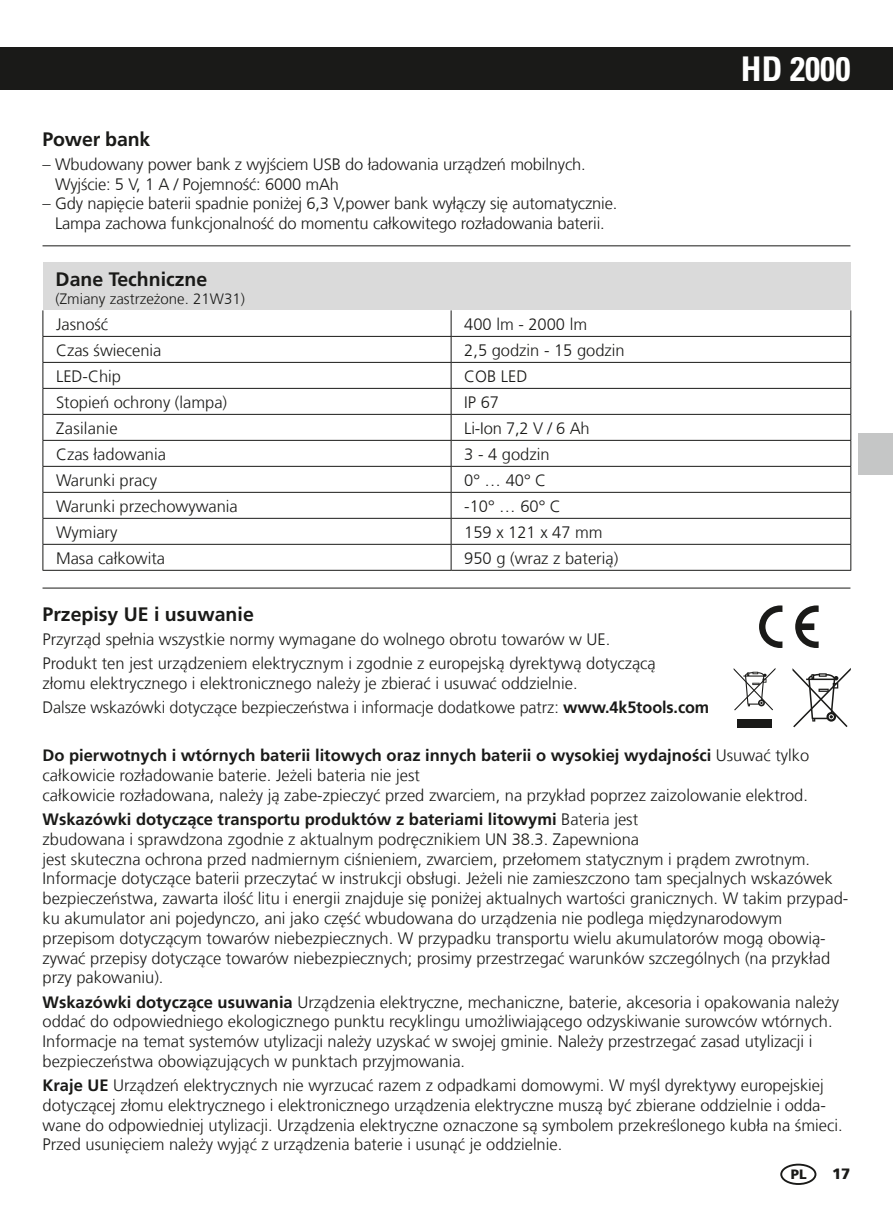
<style>
.page{position:relative;width:893px;height:1208px;background:#fff}
.page>*{position:absolute;margin:0;border:0;box-sizing:border-box;transform-origin:0 0}
.t1{font:700 condensed 33.9px "Univers LT Std";color:#fff}
.t2{font:700 19.5px "Frutiger LT Com";color:#1a1a18}
.t3{font:300 16.5px/19.8px "Frutiger LT Com";color:#1a1a18}
.t4{font:300 15px "Frutiger LT Com";color:#1a1a18}
.t5{font:900 15px "Frutiger LT Com";color:#1a1a18}
.t6{font:900 13.5px "Frutiger LT Com";color:#1a1a18}
.s1{font-weight:700}
</style>
<div class="page">
<div style="left:0;top:48px;width:893px;height:42px;background:#1a1a18"></div>
<div style="left:859px;top:434px;width:34px;height:41px;background:#c5c6c6"></div>
<div style="left:780px;top:1163px;width:36px;height:22px;border:2px solid #1a1a18;border-radius:50%"></div>
<hr style="left:43px;top:587px;width:807px;height:1px;background:#1a1a18">
<div style="left:43px;top:262px;width:808px;height:48px;background:#dadada"></div>
<svg style="left:43px;top:310px;width:408px;height:260px"></svg>
<svg style="left:452px;top:335px;width:398px;height:235px"></svg>
<hr style="left:43px;top:336px;width:408px;height:1px;background:#1a1a18">
<hr style="left:451px;top:336px;width:400px;height:1px;background:#1a1a18">
<hr style="left:43px;top:362px;width:408px;height:1px;background:#1a1a18">
<hr style="left:451px;top:362px;width:400px;height:1px;background:#1a1a18">
<hr style="left:43px;top:388px;width:408px;height:1px;background:#1a1a18">
<hr style="left:451px;top:388px;width:400px;height:1px;background:#1a1a18">
<hr style="left:43px;top:414px;width:408px;height:1px;background:#1a1a18">
<hr style="left:451px;top:414px;width:400px;height:1px;background:#1a1a18">
<hr style="left:43px;top:440px;width:408px;height:1px;background:#1a1a18">
<hr style="left:451px;top:440px;width:400px;height:1px;background:#1a1a18">
<hr style="left:43px;top:466px;width:408px;height:1px;background:#1a1a18">
<hr style="left:451px;top:466px;width:400px;height:1px;background:#1a1a18">
<hr style="left:43px;top:492px;width:408px;height:1px;background:#1a1a18">
<hr style="left:451px;top:492px;width:400px;height:1px;background:#1a1a18">
<hr style="left:43px;top:518px;width:408px;height:1px;background:#1a1a18">
<hr style="left:451px;top:518px;width:400px;height:1px;background:#1a1a18">
<hr style="left:43px;top:544px;width:408px;height:1px;background:#1a1a18">
<hr style="left:451px;top:544px;width:400px;height:1px;background:#1a1a18">
<hr style="left:43px;top:570px;width:408px;height:1px;background:#1a1a18">
<hr style="left:451px;top:570px;width:400px;height:1px;background:#1a1a18">
<svg style="left:42px;top:310px;width:1px;height:260px"></svg>
<svg style="left:451px;top:310px;width:1px;height:260px"></svg>
<svg style="left:850px;top:310px;width:1px;height:260px"></svg>
<div style="left:737px;top:719px;width:35px;height:8px;background:#1a1a18"></div>
<svg style="left:734px;top:668px;width:41px;height:42px"></svg>
<svg style="left:792px;top:668px;width:59px;height:59px"></svg>
<svg style="left:795px;top:605px;width:24px;height:43px"></svg>
<svg style="left:759px;top:605px;width:23px;height:43px"></svg>
<hr style="left:43px;top:245px;width:807px;height:1px;background:#1a1a18">
<p class="t2" style="left:43px;top:127px;width:109px">Power bank</p>
<p class="t3" style="left:55px;top:154px;width:532px;text-indent:-13px">– Wbudowany power bank z wyjściem USB do ładowania urządzeń mobilnych.<br>Wyjście: 5 V, 1 A / Pojemność: 6000 mAh</p>
<p class="t3" style="left:43px;top:194px;width:576px;text-align:center">– Gdy napięcie baterii spadnie poniżej 6,3 V,power bank wyłączy się automatycznie.<br>Lampa zachowa funkcjonalność do momentu całkowitego rozładowania baterii.</p>
<p class="t2" style="left:56px;top:268px;width:153px">Dane Techniczne</p>
<p class="t4" style="left:56px;top:290px;width:191px">(Zmiany zastrzeżone. 21W31)</p>
<p class="t3" style="left:56px;top:314px;width:54px">Jasność</p>
<p class="t3" style="left:464px;top:314px;width:124px">400 lm - 2000 lm</p>
<p class="t3" style="left:56px;top:340px;width:107px">Czas świecenia</p>
<p class="t3" style="left:464px;top:340px;width:162px">2,5 godzin - 15 godzin</p>
<p class="t3" style="left:56px;top:366px;width:67px">LED-Chip</p>
<p class="t3" style="left:464px;top:366px;width:65px">COB LED</p>
<p class="t3" style="left:56px;top:392px;width:173px">Stopień ochrony (lampa)</p>
<p class="t3" style="left:464px;top:392px;width:36px">IP 67</p>
<p class="t3" style="left:56px;top:418px;width:63px">Zasilanie</p>
<p class="t3" style="left:464px;top:418px;width:127px">Li-Ion 7,2 V / 6 Ah</p>
<p class="t3" style="left:56px;top:444px;width:112px">Czas ładowania</p>
<p class="t3" style="left:464px;top:444px;width:87px">3 - 4 godzin</p>
<p class="t3" style="left:56px;top:470px;width:103px">Warunki pracy</p>
<p class="t3" style="left:464px;top:470px;width:83px">0° … 40° C</p>
<p class="t3" style="left:56px;top:496px;width:183px">Warunki przechowywania</p>
<p class="t3" style="left:464px;top:496px;width:98px">-10° … 60° C</p>
<p class="t3" style="left:56px;top:522px;width:63px">Wymiary</p>
<p class="t3" style="left:464px;top:522px;width:140px">159 x 121 x 47 mm</p>
<p class="t3" style="left:56px;top:548px;width:111px">Masa całkowita</p>
<p class="t3" style="left:464px;top:548px;width:156px">950 g (wraz z baterią)</p>
<h1 class="t1" style="left:741px;top:48px;width:111px">HD 2000</h1>
<p class="t2" style="left:43px;top:603px;width:213px">Przepisy UE i usuwanie</p>
<p class="t3" style="left:43px;top:627px;width:615px;line-height:24px">Przyrząd spełnia wszystkie normy wymagane do wolnego obrotu towarów w UE.<br>Produkt ten jest urządzeniem elektrycznym i zgodnie z europejską dyrektywą dotyczącą</p>
<p class="t3" style="left:43px;top:671px;width:668px;line-height:24px">złomu elektrycznego i elektronicznego należy je zbierać i usuwać oddzielnie.<br>Dalsze wskazówki dotyczące bezpieczeństwa i informacje dodatkowe patrz: <span class="s1">www.4k5tools.com</span></p>
<p class="t3" style="left:43px;top:746px;width:768px"><span class="s1">Do pierwotnych i wtórnych baterii litowych oraz innych baterii o wysokiej wydajności</span> Usuwać tylko całkowicie rozładowanie baterie. Jeżeli bateria nie jest<br>całkowicie rozładowana, należy ją zabe-zpieczyć przed zwarciem, na przykład poprzez zaizolowanie elektrod.</p>
<p class="t3" style="left:43px;top:809px;width:807px"><span class="s1">Wskazówki dotyczące transportu produktów z bateriami litowymi</span> Bateria jest<br>zbudowana i sprawdzona zgodnie z aktualnym podręcznikiem UN 38.3. Zapewniona<br>jest skuteczna ochrona przed nadmiernym ciśnieniem, zwarciem, przełomem statycznym i prądem zwrotnym.<br>Informacje dotyczące baterii przeczytać w instrukcji obsługi. Jeżeli nie zamieszczono tam specjalnych wskazówek bezpieczeństwa, zawarta ilość litu i energii znajduje się poniżej aktualnych wartości granicznych. W takim przypad&shy;ku akumulator ani pojedynczo, ani jako część wbudowana do urządzenia nie podlega międzynarodowym przepisom dotyczącym towarów niebezpiecznych. W przypadku transportu wielu akumulatorów mogą obowią&shy;zywać przepisy dotyczące towarów niebezpiecznych; prosimy przestrzegać warunków szczególnych (na przykład przy pakowaniu).</p>
<p class="t3" style="left:43px;top:992px;width:798px"><span class="s1">Wskazówki dotyczące usuwania</span> Urządzenia elektryczne, mechaniczne, baterie, akcesoria i opakowania należy oddać do odpowiedniego ekologicznego punktu recyklingu umożliwiającego odzyskiwanie surowców wtórnych.<br>Informacje na temat systemów utylizacji należy uzyskać w swojej gminie. Należy przestrzegać zasad utylizacji i bezpieczeństwa obowiązujących w punktach przyjmowania.</p>
<p class="t3" style="left:43px;top:1075px;width:802px"><span class="s1">Kraje UE</span> Urządzeń elektrycznych nie wyrzucać razem z odpadkami domowymi. W myśl dyrektywy europejskiej dotyczącej złomu elektrycznego i elektronicznego urządzenia elektryczne muszą być zbierane oddzielnie i odda&shy;wane do odpowiedniej utylizacji. Urządzenia elektryczne oznaczone są symbolem przekreślonego kubła na śmieci.<br>Przed usunięciem należy wyjąć z urządzenia baterie i usunąć je oddzielnie.</p>
<p class="t6" style="left:791px;top:1165px;width:17px">PL</p>
<p class="t5" style="left:832px;top:1164px;width:20px">17</p>
</div>
